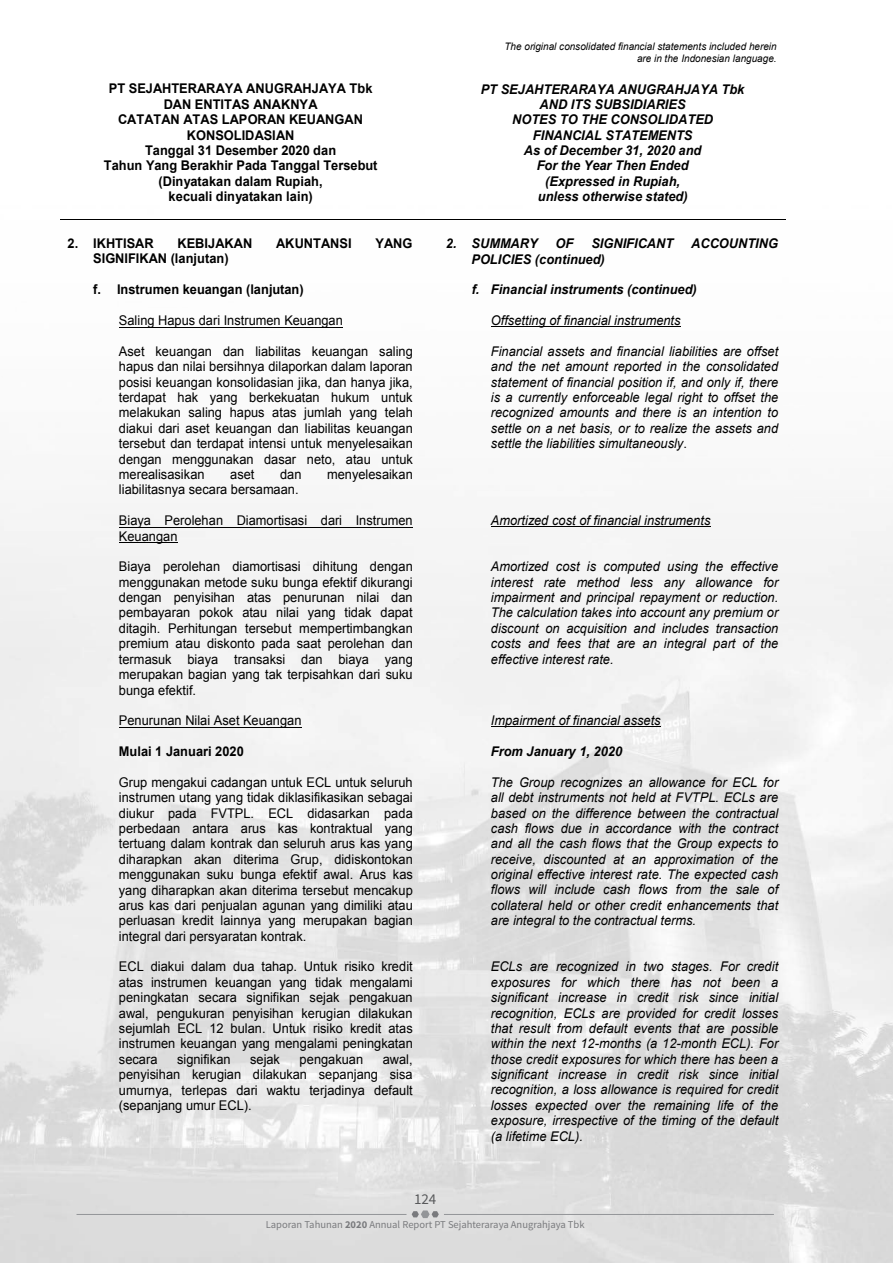
<style>
.page{position:relative;width:893px;height:1263px;background:#fff}
.page>*{position:absolute;margin:0;border:0;box-sizing:border-box;transform-origin:0 0}
.t1{font:15px "Source Sans Pro";color:#58595b}
.t2{font:14.85px "Arial";color:#000;scale:.96 1}
.t3{font:13.35px/15.5px "Arial";letter-spacing:.005em;color:#000;text-align:justify;scale:.96 1}
.t4{font:italic 13.35px/15.5px "Arial";letter-spacing:.005em;color:#000;text-align:justify;scale:.96 1}
.t5{font:700 13.35px/15.5px "Arial";color:#000;text-align:center;scale:.96 1}
.t6{font:italic 700 13.35px/15.5px "Arial";color:#000;text-align:center;scale:.96 1}
.t7{font:10.5px "Source Sans Pro";color:#797a7d}
.t8{font:italic 10.35px/12px "Arial";color:#000;text-align:right;scale:.96 1}
.s1{font-style:normal}
.s2{font-weight:700}
</style>
<div class="page">
<img style="left:0;top:219px;width:893px;height:1044px">
<hr style="left:444px;top:1214px;width:330px;height:1px;background:#939598">
<hr style="left:77px;top:1214px;width:329px;height:1px;background:#939598">
<svg style="left:412px;top:1210px;width:27px;height:8px"></svg>
<hr style="left:60px;top:220px;width:360px;height:1px;background:#000">
<svg style="left:419px;top:220px;width:20px;height:1px"></svg>
<hr style="left:439px;top:220px;width:347px;height:1px;background:#000">
<hr style="left:119px;top:327px;width:224px;height:1px;background:#000">
<hr style="left:491px;top:326px;width:189px;height:1px;background:#000">
<hr style="left:119px;top:527px;width:294px;height:1px;background:#000">
<hr style="left:119px;top:542px;width:58px;height:1px;background:#000">
<hr style="left:491px;top:526px;width:219px;height:1px;background:#000">
<hr style="left:119px;top:727px;width:183px;height:1px;background:#000">
<hr style="left:491px;top:726px;width:169px;height:1px;background:#000">
<p class="t8" style="left:504px;top:40px;width:285px">The original consolidated financial statements included herein are in the Indonesian language.</p>
<p class="t5" style="left:104px;top:81px;width:287px">PT SEJAHTERARAYA ANUGRAHJAYA Tbk<br>DAN ENTITAS ANAKNYA<br>CATATAN ATAS LAPORAN KEUANGAN<br>KONSOLIDASIAN<br>Tanggal 31 Desember 2020 dan<br>Tahun Yang Berakhir Pada Tanggal Tersebut (Dinyatakan dalam Rupiah,<br>kecuali dinyatakan lain)</p>
<p class="t6" style="left:481px;top:82px;width:276px">PT SEJAHTERARAYA ANUGRAHJAYA Tbk<br>AND ITS SUBSIDIARIES<br>NOTES TO THE CONSOLIDATED<br>FINANCIAL STATEMENTS<br>As of December 31, 2020 and<br>For the Year Then Ended<br>(Expressed in Rupiah,<br>unless otherwise stated)</p>
<p class="t5" style="left:68px;top:236px;width:91px">2. IKHTISAR</p>
<p class="t5" style="left:178px;top:236px;width:79px">KEBIJAKAN</p>
<p class="t5" style="left:276px;top:236px;width:80px">AKUNTANSI</p>
<p class="t5" style="left:375px;top:236px;width:40px">YANG</p>
<p class="t5" style="left:93px;top:251px;width:143px">SIGNIFIKAN (lanjutan)</p>
<p class="t6" style="left:446px;top:236px;width:97px">2. SUMMARY</p>
<p class="t6" style="left:556px;top:236px;width:20px">OF</p>
<p class="t6" style="left:591px;top:236px;width:87px">SIGNIFICANT</p>
<p class="t6" style="left:691px;top:236px;width:92px">ACCOUNTING</p>
<p class="t6" style="left:471px;top:252px;width:140px">POLICIES (continued)</p>
<p class="t5" style="left:93px;top:282px;width:221px">f. Instrumen keuangan (lanjutan)</p>
<p class="t6" style="left:472px;top:282px;width:236px">f. Financial instruments (continued)</p>
<p class="t3" style="left:119px;top:313px;width:235px">Saling Hapus dari Instrumen Keuangan</p>
<p class="t4" style="left:491px;top:313px;width:199px">Offsetting of financial instruments</p>
<p class="t3" style="left:119px;top:344px;width:308px">Aset keuangan dan liabilitas keuangan saling hapus dan nilai bersihnya dilaporkan dalam laporan posisi keuangan konsolidasian jika, dan hanya jika, terdapat hak yang berkekuatan hukum untuk melakukan saling hapus atas jumlah yang telah diakui dari aset keuangan dan liabilitas keuangan tersebut dan terdapat intensi untuk menyelesaikan dengan menggunakan dasar neto, atau untuk merealisasikan</p>
<p class="t4" style="left:491px;top:344px;width:301px">Financial assets and financial liabilities are offset and the net amount reported in the consolidated statement of financial position if, and only if, there is a currently enforceable legal right to offset the recognized amounts and there is an intention to settle on a net basis, or to realize the assets and settle the liabilities simultaneously<span class="s1">.</span></p>
<p class="t3" style="left:230px;top:467px;width:27px">aset</p>
<p class="t3" style="left:280px;top:467px;width:24px">dan</p>
<p class="t3" style="left:327px;top:467px;width:91px">menyelesaikan</p>
<p class="t3" style="left:119px;top:482px;width:189px">liabilitasnya secara bersamaan.</p>
<p class="t3" style="left:119px;top:513px;width:308px">Biaya Perolehan Diamortisasi dari Instrumen<br>Keuangan</p>
<p class="t4" style="left:491px;top:513px;width:230px">Amortized cost of financial instruments</p>
<p class="t3" style="left:119px;top:559px;width:308px">Biaya perolehan diamortisasi dihitung dengan menggunakan metode suku bunga efektif dikurangi dengan penyisihan atas penurunan nilai dan pembayaran pokok atau nilai yang tidak dapat ditagih. Perhitungan tersebut mempertimbangkan premium atau diskonto pada saat perolehan dan termasuk biaya transaksi dan biaya yang merupakan bagian yang tak terpisahkan dari suku bunga efektif.</p>
<p class="t4" style="left:491px;top:559px;width:301px">Amortized cost is computed using the effective interest rate method less any allowance for impairment and principal repayment or reduction.<br>The calculation takes into account any premium or discount on acquisition and includes transaction costs and fees that are an integral part of the effective interest rate.</p>
<p class="t3" style="left:119px;top:713px;width:192px">Penurunan Nilai Aset Keuangan</p>
<p class="t4" style="left:491px;top:713px;width:178px">Impairment of financial assets</p>
<p class="t5" style="left:119px;top:744px;width:132px">Mulai 1 Januari 2020</p>
<p class="t6" style="left:491px;top:744px;width:138px">From January 1, 2020</p>
<p class="t3" style="left:119px;top:774px;width:308px">Grup mengakui cadangan untuk ECL untuk seluruh instrumen utang yang tidak diklasifikasikan sebagai diukur pada FVTPL. ECL didasarkan pada perbedaan antara arus kas kontraktual yang tertuang dalam kontrak dan seluruh arus kas yang diharapkan akan diterima Grup, didiskontokan menggunakan suku bunga efektif awal. Arus kas yang diharapkan akan diterima tersebut mencakup arus kas dari penjualan agunan yang dimiliki atau perluasan kredit lainnya yang merupakan bagian integral dari persyaratan kontrak.</p>
<p class="t3" style="left:119px;top:959px;width:308px">ECL diakui dalam dua tahap. Untuk risiko kredit atas instrumen keuangan yang tidak mengalami peningkatan secara signifikan sejak pengakuan awal, pengukuran penyisihan kerugian dilakukan sejumlah ECL 12 bulan. Untuk risiko kredit atas instrumen keuangan yang mengalami peningkatan secara</p>
<p class="t4" style="left:491px;top:774px;width:301px">The Group recognizes an allowance for ECL for all debt instruments not held at FVTPL. ECLs are based on the difference between the contractual cash flows due in accordance with the contract and all the cash flows that the Group expects to receive, discounted at an approximation of the original effective interest rate. The expected cash flows will include cash flows from the sale of collateral held or other credit enhancements that are integral to the contractual terms.</p>
<p class="t4" style="left:491px;top:959px;width:301px">ECLs are recognized in two stages. For credit exposures for which there has not been a significant increase in credit risk since initial recognition, ECLs are provided for credit losses that result from default events that are possible within the next 12-months (a 12-month ECL). For those credit exposures for which there has been a significant increase in credit risk since initial recognition, a loss allowance is required for credit losses expected over the remaining life of the exposure, irrespective of the timing of the default (a lifetime ECL).</p>
<p class="t3" style="left:177px;top:1051px;width:57px">signifikan</p>
<p class="t3" style="left:250px;top:1051px;width:33px">sejak</p>
<p class="t3" style="left:300px;top:1051px;width:68px">pengakuan</p>
<p class="t3" style="left:119px;top:1051px;width:308px;text-indent:264px">awal, penyisihan kerugian dilakukan sepanjang sisa umurnya, terlepas dari waktu terjadinya default (sepanjang umur ECL).</p>
<p class="t2" style="left:421px;top:1183px;width:18px">26</p>
<p class="t1" style="left:414px;top:1190px;width:24px">124</p>
<p class="t7" style="left:266px;top:1218px;width:320px">Laporan Tahunan <span class="s2">2020</span> Annual Report PT Sejahteraraya Anugrahjaya Tbk</p>
</div>
